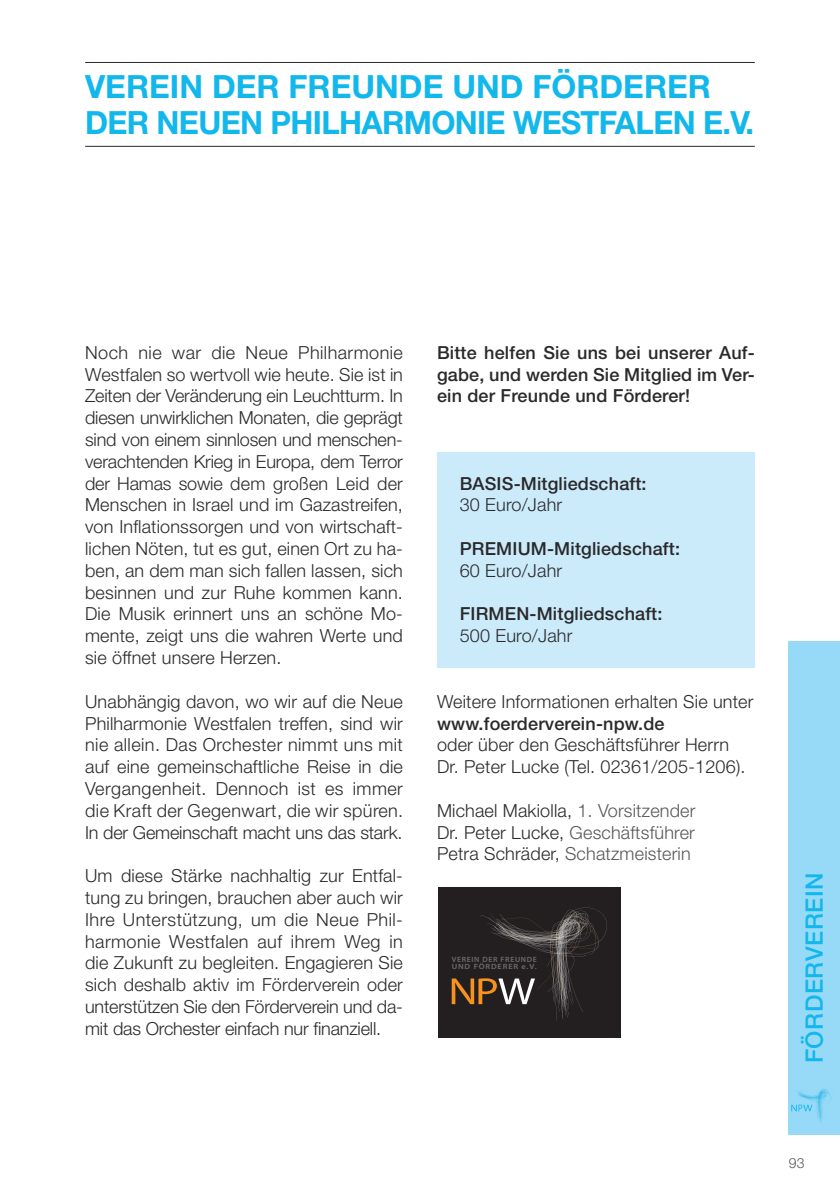
<style>
.page{position:relative;width:840px;height:1191px;background:#fff}
.page>*{position:absolute;margin:0;border:0;box-sizing:border-box;transform-origin:0 0}
.t1{font:700 32px/35.6px "Helvetica Neue LT Pro";letter-spacing:-.02em;color:#12b7eb}
.t2{font:500 24px "Helvetica Neue LT Pro";letter-spacing:.025em;color:#12b7eb}
.t3{font:300 18px/21.8px "Helvetica Neue LT Pro";letter-spacing:.01em;color:#2b292a;text-align:justify}
.t4{font:500 18px/21.8px "Helvetica Neue LT Pro";letter-spacing:.01em;color:#2b292a;text-align:justify}
.t5{font:300 14px "Helvetica Neue LT Pro";color:#57585a}
.t6{font:600 7.6px/6.6px "Myriad Pro";letter-spacing:.085em;color:#6c6d70}
.s1{color:#57585a}
</style>
<div class="page">
<div style="left:788px;top:641px;width:51px;height:493px;background:#97daf8"></div>
<div style="left:437px;top:452px;width:317px;height:215px;background:#cbebfb"></div>
<hr style="left:85px;top:62px;width:669px;height:1px;background:#2b292a">
<hr style="left:85px;top:146px;width:669px;height:1px;background:#2b292a">
<div style="left:435px;top:884px;width:187px;height:153px;background:linear-gradient(to right,#fff,#fff)"></div>
<div style="left:437px;top:887px;width:183px;height:150px;background:#231f20"></div>
<svg style="left:451px;top:907px;width:156px;height:113px"></svg>
<svg style="left:791px;top:1088px;width:41px;height:34px"></svg>
<h1 class="t1" style="left:85px;top:68px;width:670px">VEREIN DER FREUNDE UND FÖRDERER<br>DER NEUEN PHILHARMONIE WESTFALEN E.V.</h1>
<p class="t3" style="left:85px;top:341px;width:319px">Noch nie war die Neue Philharmonie Westfalen so wertvoll wie heute. Sie ist in Zeiten der Veränderung ein Leuchtturm. In diesen unwirklichen Monaten, die geprägt sind von einem sinnlosen und menschen&shy;verachtenden Krieg in Europa, dem Terror der Hamas sowie dem großen Leid der Menschen in Israel und im Gazastreifen, von Inflationssorgen und von wirtschaft&shy;lichen Nöten, tut es gut, einen Ort zu ha&shy;ben, an dem man sich fallen lassen, sich besinnen und zur Ruhe kommen kann.<br>Die Musik erinnert uns an schöne Mo&shy;mente, zeigt uns die wahren Werte und sie öffnet unsere Herzen.</p>
<p class="t3" style="left:85px;top:690px;width:319px">Unabhängig davon, wo wir auf die Neue Philharmonie Westfalen treffen, sind wir nie allein. Das Orchester nimmt uns mit auf eine gemeinschaftliche Reise in die Vergangenheit. Dennoch ist es immer die Kraft der Gegenwart, die wir spüren.<br>In der Gemeinschaft macht uns das stark.</p>
<p class="t3" style="left:85px;top:864px;width:319px">Um diese Stärke nachhaltig zur Entfal&shy;tung zu bringen, brauchen aber auch wir Ihre Unterstützung, um die Neue Phil&shy;harmonie Westfalen auf ihrem Weg in die Zukunft zu begleiten. Engagieren Sie sich deshalb aktiv im Förderverein oder unterstützen Sie den Förderverein und da&shy;mit das Orchester einfach nur finanziell.</p>
<p class="t4" style="left:437px;top:341px;width:319px">Bitte helfen Sie uns bei unserer Auf&shy;gabe, und werden Sie Mitglied im Ver&shy;ein der Freunde und Förderer!</p>
<p class="t4" style="left:459px;top:472px;width:188px">BASIS-Mitgliedschaft:</p>
<p class="t3" style="left:459px;top:494px;width:104px">30 Euro/Jahr</p>
<p class="t4" style="left:459px;top:537px;width:222px">PREMIUM-Mitgliedschaft:</p>
<p class="t3" style="left:459px;top:559px;width:104px">60 Euro/Jahr</p>
<p class="t4" style="left:459px;top:603px;width:204px">FIRMEN-Mitgliedschaft:</p>
<p class="t3" style="left:459px;top:624px;width:114px">500 Euro/Jahr</p>
<p class="t3" style="left:437px;top:690px;width:318px">Weitere Informationen erhalten Sie unter</p>
<p class="t4" style="left:437px;top:712px;width:229px">www.foerderverein-npw.de</p>
<p class="t3" style="left:437px;top:733px;width:310px">oder über den Geschäftsführer Herrn<br>Dr. Peter Lucke (Tel. 02361/205-1206).</p>
<p class="t3" style="left:437px;top:799px;width:260px">Michael Makiolla, <span class="s1">1. Vorsitzender </span>Dr. Peter Lucke, <span class="s1">Geschäftsführer </span>Petra Schräder, <span class="s1">Schatzmeisterin</span></p>
<p class="t6" style="left:451px;top:956px;width:87px">VEREIN DER FREUNDE<br>UND FÖRDERER e.V.</p>
<h2 class="t2" style="left:799px;top:1063px;width:192px;rotate:-90deg">FÖRDERVEREIN</h2>
<p class="t5" style="left:788px;top:1154px;width:17px">93</p>
</div>
